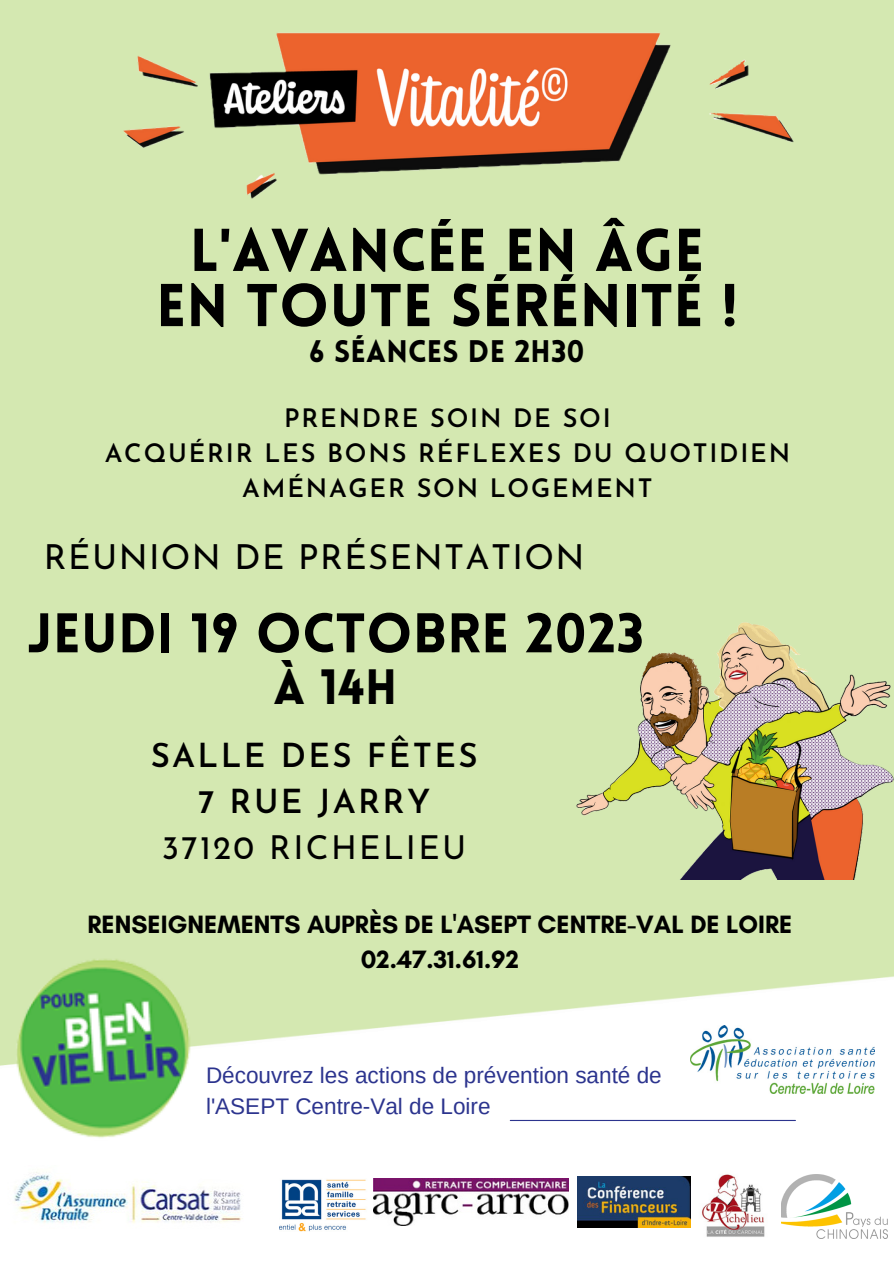
<style>
.page{position:relative;width:894px;height:1264px;background:#fff}
.page>*{position:absolute;margin:0;border:0;box-sizing:border-box;transform-origin:0 0}
.t1{font:900 59.1px "Lovelo";letter-spacing:.01em;color:#000}
.t2{font:900 54.6px "Lovelo";letter-spacing:.01em;color:#000}
.t3{font:900 48.45px "Lovelo";color:#000}
.t4{font:34.5px "Josefin Sans";letter-spacing:.04em;color:#000}
.t5{font:600 33px "Josefin Sans";letter-spacing:.07em;color:#000}
.t6{font:33px "Josefin Sans";letter-spacing:.07em;color:#000}
.t7{font:900 30.45px "Lovelo";letter-spacing:.01em;color:#000}
.t8{font:700 25.5px "Glacial Indifference";color:#000}
.t9{font:600 25.35px "Josefin Sans";letter-spacing:.07em;color:#000}
.t10{font:22.5px "Arimo";color:#2c348e}
</style>
<div class="page">
<div style="left:0;top:0;width:893px;height:1263px;background:#d4e8b1"></div>
<img style="left:0;top:976px;width:893px;height:287px">
<img style="left:10px;top:959px;width:186px;height:182px">
<img style="left:690px;top:1025px;width:183px;height:68px">
<hr style="left:510px;top:1119px;width:285px;height:1px;background:#2c348e">
<img style="left:243px;top:1161px;width:141px;height:87px">
<img style="left:0;top:1165px;width:278px;height:80px">
<img style="left:373px;top:1178px;width:195px;height:47px">
<img style="left:123px;top:33px;width:670px;height:165px">
<img style="left:576px;top:623px;width:317px;height:256px">
<img style="left:577px;top:1176px;width:112px;height:51px">
<img style="left:780px;top:1174px;width:107px;height:64px">
<img style="left:694px;top:1164px;width:86px;height:85px">
<p class="t1" style="left:190px;top:226px;width:515px">L'AVANCÉE EN ÂGE</p>
<p class="t1" style="left:156px;top:282px;width:582px">EN TOUTE SÉRÉNITÉ !</p>
<p class="t7" style="left:309px;top:339px;width:277px">6 SÉANCES DE 2H30</p>
<p class="t9" style="left:284px;top:408px;width:328px">PRENDRE SOIN DE SOI</p>
<p class="t9" style="left:105px;top:443px;width:686px">ACQUÉRIR LES BONS RÉFLEXES DU QUOTIDIEN</p>
<p class="t9" style="left:242px;top:478px;width:411px">AMÉNAGER SON LOGEMENT</p>
<p class="t4" style="left:44px;top:543px;width:542px">RÉUNION DE PRÉSENTATION</p>
<p class="t2" style="left:27px;top:611px;width:618px">JEUDI 19 OCTOBRE 2023</p>
<p class="t3" style="left:273px;top:667px;width:125px">À 14H</p>
<p class="t5" style="left:151px;top:742px;width:328px">SALLE DES FÊTES</p>
<p class="t5" style="left:198px;top:788px;width:234px">7 RUE JARRY</p>
<p class="t6" style="left:162px;top:834px;width:306px">37120 RICHELIEU</p>
<p class="t8" style="left:88px;top:909px;width:706px">RENSEIGNEMENTS AUPRÈS DE L'ASEPT CENTRE-VAL DE LOIRE</p>
<p class="t8" style="left:361px;top:944px;width:160px">02.47.31.61.92</p>
<p class="t10" style="left:206px;top:1062px;width:457px">Découvrez les actions de prévention santé de</p>
<p class="t10" style="left:206px;top:1094px;width:286px">l'ASEPT Centre-Val de Loire</p>
</div>
